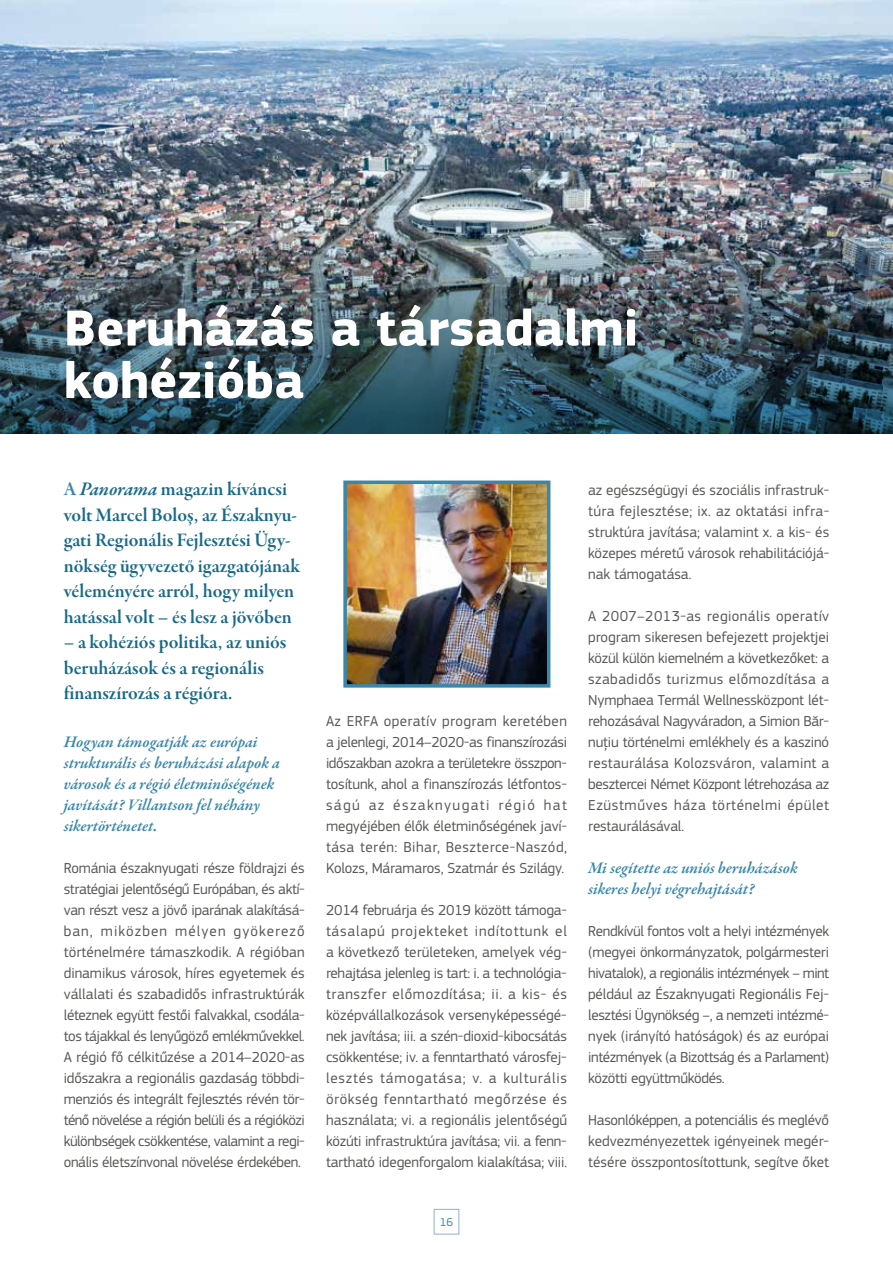
<style>
.page{position:relative;width:893px;height:1263px;background:#fff}
.page>*{position:absolute;margin:0;border:0;box-sizing:border-box;transform-origin:0 0}
.t1{font:700 52.5px/52.5px "EC Square Sans Pro";color:#fff}
.t2{font:19.5px/25.5px "Garamond Premr Pro Smbd Subh";color:#186a88}
.t3{font:italic 600 16.5px/21px "Garamond Premr Pro";letter-spacing:-.005em;color:#3a87ab}
.t4{font:15px/21px "EC Square Sans Pro";letter-spacing:-.01em;color:#575756;text-align:justify}
.t5{font:12px "EC Square Sans Pro";color:#3a87ab}
.s1{color:#3a87ab}
.s2{font-family:"Garamond Premr Pro";font-weight:600;font-style:italic}
</style>
<div class="page">
<div style="left:434px;top:1209px;width:25px;height:25px;border:1px solid #8eb3cd"></div>
<img style="left:348px;top:485px;width:197px;height:198px">
<div style="left:343px;top:480px;width:207px;height:208px;border:4px solid #3a87ab"></div>
<img style="left:0;top:0;width:893px;height:204px">
<img style="left:0;top:204px;width:893px;height:230px">
<h1 class="t1" style="left:64px;top:304px;width:576px">Beruházás a társadalmi kohézióba</h1>
<h2 class="t2" style="left:64px;top:477px;width:238px"><span class="s1">A</span> <span class="s2">Panorama</span> magazin kíváncsi volt Marcel Boloş, az Északnyu&shy;gati Regionális Fejlesztési Ügy&shy;nökség ügyvezető igazgatójának véleményére arról, hogy milyen hatással volt – és lesz a jövőben</h2>
<h2 class="t2" style="left:64px;top:630px;width:224px">– a kohéziós politika, az uniós beruházások és a regionális finanszírozás a régióra.</h2>
<p class="t3" style="left:64px;top:732px;width:218px">Hogyan támogatják az európai strukturális és beruházási alapok a városok és a régió életminőségének javítását? Villantson fel néhány sikertörténetet.</p>
<p class="t4" style="left:64px;top:858px;width:243px">Románia északnyugati része földrajzi és stratégiai jelentőségű Európában, és aktí&shy;van részt vesz a jövő iparának alakításá&shy;ban, miközben mélyen gyökerező történelmére támaszkodik. A régióban dinamikus városok, híres egyetemek és vállalati és szabadidős infrastruktúrák léteznek együtt festői falvakkal, csodála&shy;tos tájakkal és lenyűgöző emlékművekkel.<br>A régió fő célkitűzése a 2014–2020-as időszakra a regionális gazdaság többdi&shy;menziós és integrált fejlesztés révén tör&shy;ténő növelése a régión belüli és a régióközi különbségek csökkentése, valamint a regi&shy;onális életszínvonal növelése érdekében.</p>
<p class="t4" style="left:326px;top:711px;width:243px">Az ERFA operatív program keretében a jelenlegi, 2014–2020-as finanszírozási időszakban azokra a területekre összpon&shy;tosítunk, ahol a finanszírozás létfontos&shy;ságú az északnyugati régió hat megyéjében élők életminőségének javí&shy;tása terén: Bihar, Beszterce-Naszód, Kolozs, Máramaros, Szatmár és Szilágy.</p>
<p class="t4" style="left:326px;top:900px;width:243px">2014 februárja és 2019 között támoga&shy;tásalapú projekteket indítottunk el a következő területeken, amelyek vég&shy;rehajtása jelenleg is tart: i. a technológia&shy;transzfer előmozdítása; ii. a kis- és középvállalkozások versenyképességé&shy;nek javítása; iii. a szén-dioxid-kibocsátás csökkentése; iv. a fenntartható városfej&shy;lesztés támogatása; v. a kulturális örökség fenntartható megőrzése és használata; vi. a regionális jelentőségű közúti infrastruktúra javítása; vii. a fenn&shy;tartható idegenforgalom kialakítása; viii.</p>
<p class="t5" style="left:440px;top:1215px;width:15px">16</p>
<p class="t4" style="left:588px;top:480px;width:243px">az egészségügyi és szociális infrastruk&shy;túra fejlesztése; ix. az oktatási infra&shy;struktúra javítása; valamint x. a kis- és közepes méretű városok rehabilitációjá&shy;nak támogatása.</p>
<p class="t4" style="left:588px;top:606px;width:243px">A 2007–2013-as regionális operatív program sikeresen befejezett projektjei közül külön kiemelném a következőket: a szabadidős turizmus előmozdítása a Nymphaea Termál Wellnessközpont lét&shy;rehozásával Nagyváradon, a Simion Băr&shy;nuțiu történelmi emlékhely és a kaszinó restaurálása Kolozsváron, valamint a besztercei Német Központ létrehozása az Ezüstműves háza történelmi épület restaurálásával.</p>
<p class="t3" style="left:588px;top:858px;width:211px">Mi segítette az uniós beruházások sikeres helyi végrehajtását?</p>
<p class="t4" style="left:588px;top:921px;width:242px">Rendkívül fontos volt a helyi intézmények (megyei önkormányzatok, polgármesteri hivatalok), a regionális intézmények – mint például az Északnyugati Regionális Fej&shy;lesztési Ügynökség –, a nemzeti intézmé&shy;nyek (irányító hatóságok) és az európai intézmények (a Bizottság és a Parlament) közötti együttműködés.</p>
<p class="t4" style="left:588px;top:1110px;width:242px">Hasonlóképpen, a potenciális és meglévő kedvezményezettek igényeinek megér&shy;tésére összpontosítottunk, segítve őket</p>
</div>
